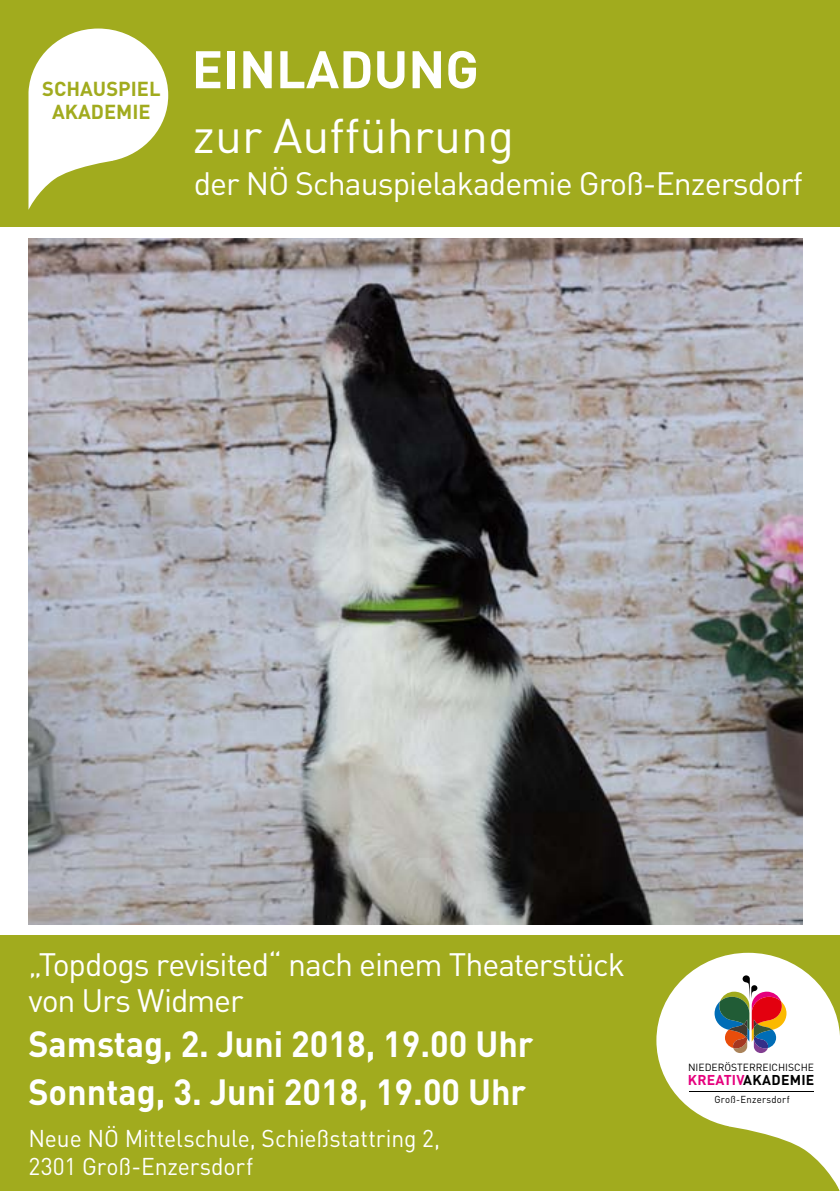
<style>
.page{position:relative;width:840px;height:1191px;background:#fff}
.page>*{position:absolute;margin:0;border:0;box-sizing:border-box;transform-origin:0 0}
.t1{font:700 52px "DIN";color:#fff}
.t2{font:48px "DIN";color:#fff}
.t3{font:700 36px/48px "DIN";color:#fff;scale:.95 1}
.t4{font:32px/36px "DIN";letter-spacing:-.03em;color:#fff}
.t5{font:24px/28px "DIN";letter-spacing:-.005em;color:#fff;scale:.95 1}
.t6{font:700 20px/22.2px "DIN";color:#a1ab1e;text-align:center}
.t7{font:700 14px "DIN";letter-spacing:.02em;color:#000}
.t8{font:10.2px "DIN";color:#000}
.t9{font:10px "DIN";letter-spacing:.03em;color:#000;scale:.95 1}
.s1{color:#e5007d}
</style>
<div class="page">
<div style="left:0;top:935px;width:839px;height:256px;background:#a1ab1e"></div>
<div style="left:0;top:0;width:839px;height:227px;background:#a1ab1e"></div>
<svg style="left:656px;top:952px;width:183px;height:235px;fill:#fff"></svg>
<svg style="left:28px;top:29px;width:140px;height:181px"></svg>
<img style="left:28px;top:238px;width:774px;height:686px">
<hr style="left:688px;top:1091px;width:125px;height:1px;background:#000">
<svg style="left:714px;top:975px;width:72px;height:78px"></svg>
<svg style="left:838px;top:1028px;width:1px;height:161px"></svg>
<p class="t6" style="left:42px;top:77px;width:120px">SCHAUSPIEL<br>AKADEMIE</p>
<h1 class="t1" style="left:191px;top:35px;width:289px">EINLADUNG</h1>
<h2 class="t2" style="left:193px;top:105px;width:322px">zur Aufführung</h2>
<p class="t4" style="left:194px;top:165px;width:610px">der NÖ Schauspielakademie Groß-Enzersdorf</p>
<p class="t4" style="left:28px;top:945px;width:597px">„Topdogs revisited“ nach einem Theaterstück von Urs Widmer</p>
<p class="t3" style="left:28px;top:1018px;width:533px">Samstag, 2. Juni 2018, 19.00 Uhr<br>Sonntag, 3. Juni 2018, 19.00 Uhr</p>
<p class="t5" style="left:28px;top:1123px;width:435px">Neue NÖ Mittelschule, Schießstattring 2,<br>2301 Groß-Enzersdorf</p>
<p class="t8" style="left:687px;top:1061px;width:127px">NIEDERÖSTERREICHISCHE</p>
<p class="t7" style="left:687px;top:1070px;width:128px"><span class="s1">KREATIV</span>AKADEMIE</p>
<p class="t9" style="left:714px;top:1092px;width:81px">Groß-Enzersdorf</p>
<p class="t8" style="left:714px;top:1094px;width:75px">WOLKERSDORF</p>
</div>
